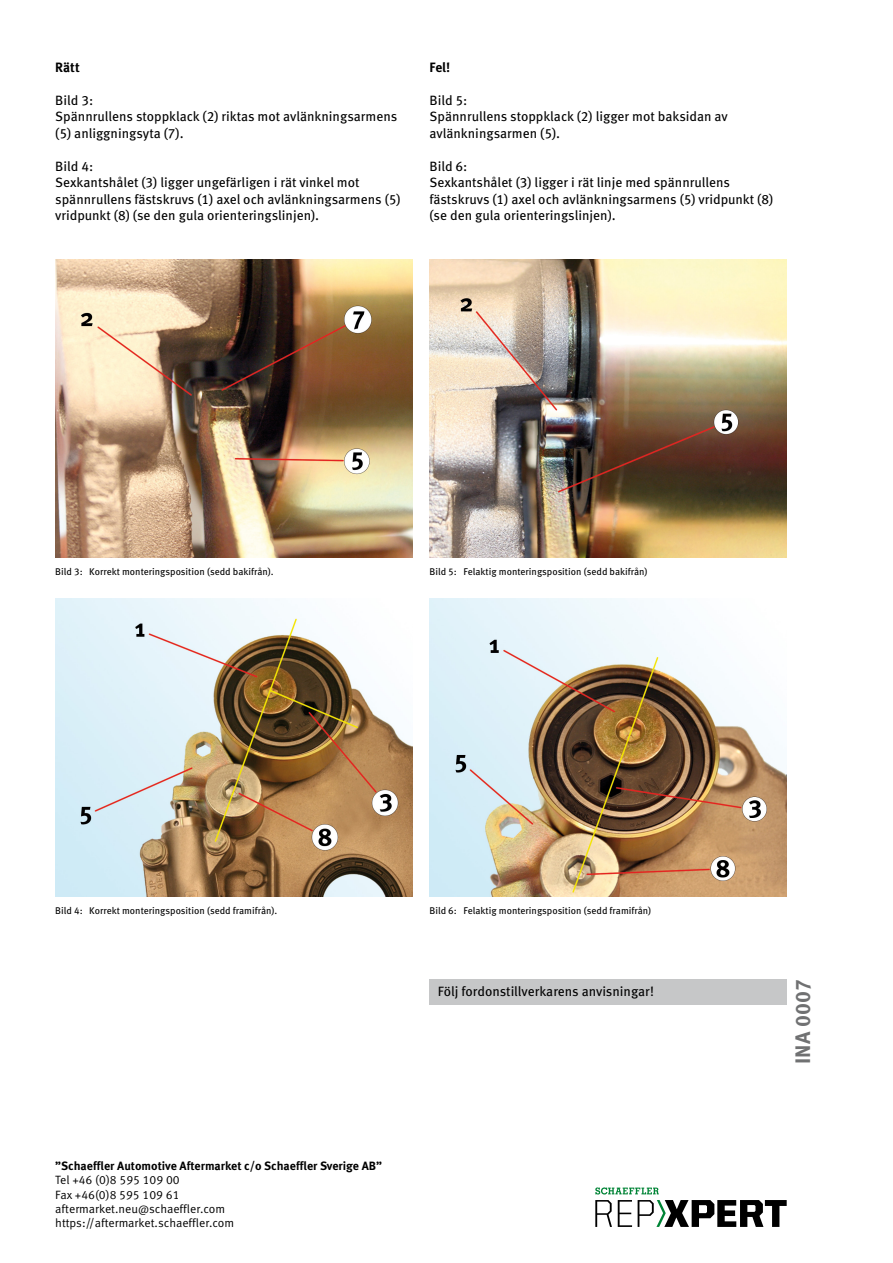
<style>
.page{position:relative;width:893px;height:1263px;background:#fff}
.page>*{position:absolute;margin:0;border:0;box-sizing:border-box;transform-origin:0 0}
.t1{font:700 21px "Meta Pro";color:#707172}
.t2{font:13.5px/16.5px "Meta Pro";color:#000}
.t3{font:700 13.5px "Meta Pro";color:#000}
.t4{font:12px/14.4px "Meta Pro Norm";color:#000}
.t5{font:700 12px "Meta Pro";color:#000}
.t6{font:9.75px "Meta Pro";color:#000}
</style>
<div class="page">
<svg style="left:595px;top:1200px;width:17px;height:27px"></svg>
<svg style="left:618px;top:1200px;width:14px;height:27px"></svg>
<svg style="left:638px;top:1200px;width:149px;height:27px"></svg>
<svg style="left:595px;top:1187px;width:64px;height:7px"></svg>
<div style="left:429px;top:980px;width:358px;height:25px;background:#c6c7c8"></div>
<img style="left:55px;top:259px;width:357px;height:298px">
<img style="left:55px;top:598px;width:358px;height:298px">
<img style="left:429px;top:259px;width:358px;height:298px">
<img style="left:429px;top:598px;width:358px;height:298px">
<p class="t3" style="left:55px;top:57px;width:26px">Rätt</p>
<p class="t2" style="left:55px;top:91px;width:344px">Bild 3:<br>Spännrullens stoppklack (2) riktas mot avlänkningsarmens (5) anliggningsyta (7).</p>
<p class="t2" style="left:55px;top:157px;width:347px">Bild 4:<br>Sexkantshålet (3) ligger ungefärligen i rät vinkel mot spännrullens fästskruvs (1) axel och avlänkningsarmens (5) vridpunkt (8) (se den gula orienteringslinjen).</p>
<p class="t3" style="left:429px;top:57px;width:22px">Fel!</p>
<p class="t2" style="left:429px;top:91px;width:300px">Bild 5:<br>Spännrullens stoppklack (2) ligger mot baksidan av avlänkningsarmen (5).</p>
<p class="t2" style="left:429px;top:157px;width:345px">Bild 6:<br>Sexkantshålet (3) ligger i rät linje med spännrullens fästskruvs (1) axel och avlänkningsarmens (5) vridpunkt (8) (se den gula orienteringslinjen).</p>
<p class="t6" style="left:55px;top:564px;width:220px">Bild 3: Korrekt monteringsposition (sedd bakifrån).</p>
<p class="t6" style="left:429px;top:564px;width:220px">Bild 5: Felaktig monteringsposition (sedd bakifrån)</p>
<p class="t6" style="left:55px;top:904px;width:224px">Bild 4: Korrekt monteringsposition (sedd framifrån).</p>
<p class="t6" style="left:429px;top:904px;width:223px">Bild 6: Felaktig monteringsposition (sedd framifrån)</p>
<p class="t2" style="left:438px;top:982px;width:217px">Följ fordonstillverkarens anvisningar!</p>
<p class="t5" style="left:55px;top:1156px;width:328px">”Schaeffler Automotive Aftermarket c/o Schaeffler Sverige AB”</p>
<p class="t4" style="left:55px;top:1172px;width:180px">Tel +46 (0)8 595 109 00<br>Fax +46(0)8 595 109 61 aftermarket.neu@schaeffler.com https://aftermarket.schaeffler.com</p>
<h1 class="t1" style="left:786px;top:1064px;width:86px;rotate:-90deg">INA 0007</h1>
</div>
